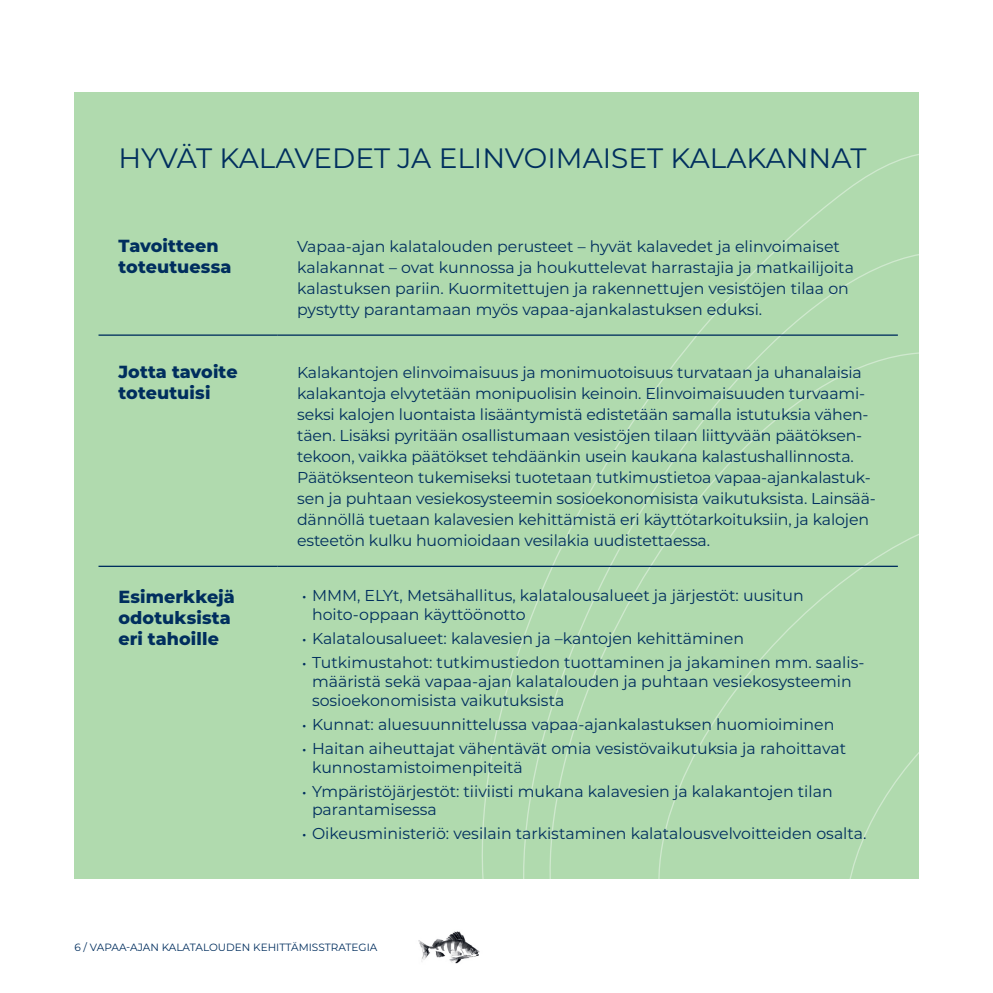
<style>
.page{position:relative;width:993px;height:993px;background:#fff}
.page>*{position:absolute;margin:0;border:0;box-sizing:border-box;transform-origin:0 0}
.Apuotsikko_1{font:28px "Montserrat";color:#002e5e}
.Apuotsikko_2{font:800 17.5px/21px "Montserrat";letter-spacing:.005em;color:#002e5e}
.Apuotsikko_1-2{font:800 17.5px/21px "Montserrat";letter-spacing:.005em;color:#002e5e}
.Leipäteksti_ei_sisen{font:15.75px/21px "Montserrat";letter-spacing:-.01em;color:#002e5e}
.t1{font:10.5px "Montserrat";color:#002e5e}
.s1{font-weight:500;font-size:14px}
</style>
<div class="page">
<img style="left:418px;top:931px;width:62px;height:33px">
<div style="left:74px;top:93px;width:844px;height:785px;background:#b0daae"></div>
<svg style="left:452px;top:154px;width:466px;height:724px"></svg>
<hr style="left:98px;top:334px;width:179px;height:1px;background:#002e5e">
<hr style="left:277px;top:334px;width:620px;height:1px;background:#002e5e">
<hr style="left:98px;top:565px;width:179px;height:1px;background:#002e5e">
<hr style="left:277px;top:565px;width:620px;height:1px;background:#002e5e">
<p class="Apuotsikko_1" style="left:118px;top:139px;width:749px">HYVÄT KALAVEDET JA ELINVOIMAISET KALAKANNAT</p>
<p class="Apuotsikko_1-2" style="left:118px;top:234px;width:115px">Tavoitteen toteutuessa</p>
<p class="Leipäteksti_ei_sisen" style="left:297px;top:235px;width:558px">Vapaa-ajan kalatalouden perusteet – hyvät kalavedet ja elinvoimaiset kalakannat – ovat kunnossa ja houkuttelevat harrastajia ja matkailijoita kalastuksen pariin. Kuormitettujen ja rakennettujen vesistöjen tilaa on pystytty parantamaan myös vapaa-ajankalastuksen eduksi.</p>
<p class="Apuotsikko_2" style="left:118px;top:360px;width:121px">Jotta tavoite toteutuisi</p>
<p class="Leipäteksti_ei_sisen" style="left:297px;top:361px;width:580px">Kalakantojen elinvoimaisuus ja monimuotoisuus turvataan ja uhanalaisia kalakantoja elvytetään monipuolisin keinoin. Elinvoimaisuuden turvaami&shy;seksi kalojen luontaista lisääntymistä edistetään samalla istutuksia vähen&shy;täen. Lisäksi pyritään osallistumaan vesistöjen tilaan liittyvään päätöksen&shy;tekoon, vaikka päätökset tehdäänkin usein kaukana kalastushallinnosta.<br>Päätöksenteon tukemiseksi tuotetaan tutkimustietoa vapaa-ajankalastuk&shy;sen ja puhtaan vesiekosysteemin sosioekonomisista vaikutuksista. Lainsää&shy;dännöllä tuetaan kalavesien kehittämistä eri käyttötarkoituksiin, ja kalojen esteetön kulku huomioidaan vesilakia uudistettaessa.</p>
<p class="Apuotsikko_2" style="left:118px;top:585px;width:118px">Esimerkkejä</p>
<p class="Apuotsikko_2" style="left:118px;top:606px;width:114px">odotuksista eri tahoille</p>
<p class="Leipäteksti_ei_sisen" style="left:312px;top:585px;width:493px;line-height:18.9px;text-indent:-10px"><span class="s1">•</span> MMM, ELYt, Metsähallitus, kalatalousalueet ja järjestöt: uusitun hoito-oppaan käyttöönotto</p>
<p class="Leipäteksti_ei_sisen" style="left:302px;top:627px;width:443px"><span class="s1">•</span> Kalatalousalueet: kalavesien ja –kantojen kehittäminen</p>
<p class="Leipäteksti_ei_sisen" style="left:312px;top:652px;width:553px;line-height:18.9px;text-indent:-10px"><span class="s1">•</span> Tutkimustahot: tutkimustiedon tuottaminen ja jakaminen mm. saalis&shy;määristä sekä vapaa-ajan kalatalouden ja puhtaan vesiekosysteemin sosioekonomisista vaikutuksista</p>
<p class="Leipäteksti_ei_sisen" style="left:302px;top:713px;width:533px"><span class="s1">•</span> Kunnat: aluesuunnittelussa vapaa-ajankalastuksen huomioiminen</p>
<p class="Leipäteksti_ei_sisen" style="left:312px;top:737px;width:535px;line-height:18.9px;text-indent:-10px"><span class="s1">•</span> Haitan aiheuttajat vähentävät omia vesistövaikutuksia ja rahoittavat kunnostamistoimenpiteitä</p>
<p class="Leipäteksti_ei_sisen" style="left:312px;top:780px;width:522px;line-height:18.9px;text-indent:-10px"><span class="s1">•</span> Ympäristöjärjestöt: tiiviisti mukana kalavesien ja kalakantojen tilan parantamisessa</p>
<p class="Leipäteksti_ei_sisen" style="left:302px;top:822px;width:566px"><span class="s1">•</span> Oikeusministeriö: vesilain tarkistaminen kalatalousvelvoitteiden osalta.</p>
<p class="t1" style="left:74px;top:939px;width:304px">6 / VAPAA-AJAN KALATALOUDEN KEHITTÄMISSTRATEGIA</p>
</div>
